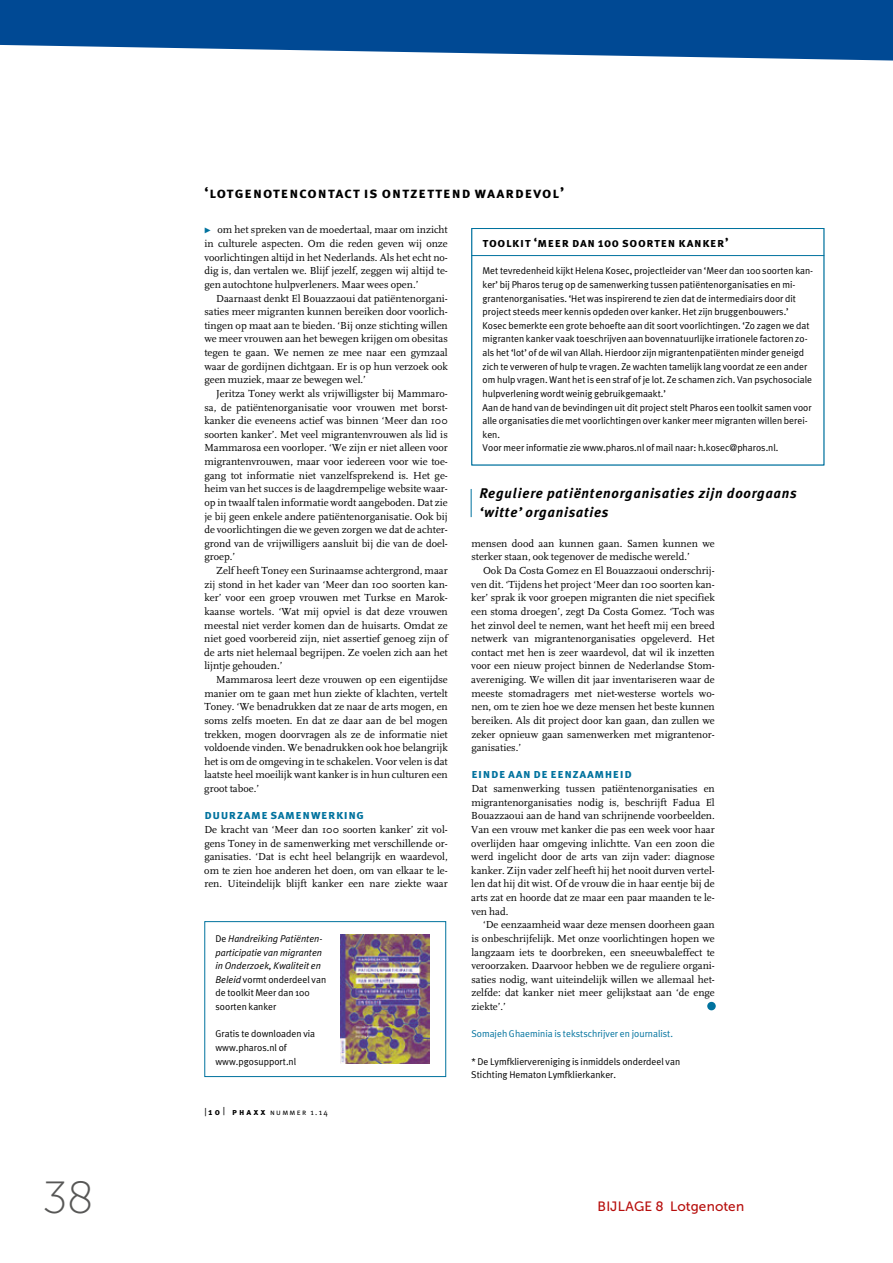
<style>
.page{position:relative;width:893px;height:1263px;background:#fff}
.page>*{position:absolute;margin:0;border:0;box-sizing:border-box;transform-origin:0 0}
.t1{font:45px "Museo Sans 100";color:#575756}
.t2{font:15.45px "Meta Plus Bold Caps";letter-spacing:.065em;color:#000}
.t3{font:italic 700 13.95px/18.9px "Meta Plus";letter-spacing:.055em;color:#000}
.t4{font:13.5px "Museo Sans 500";letter-spacing:.015em;color:#b70e0c}
.t5{font:13.05px "Meta Plus Bold Caps";letter-spacing:.045em;color:#00729e}
.t6{font:13.05px "Meta Plus Bold Caps";letter-spacing:.055em;color:#000}
.t7{font:10.65px/13.6px "FF Scala";color:#000;text-align:justify}
.t8{font:9.9px/13.6px "Meta Plus Normal";color:#000}
.t9{font:italic 9.9px/13.6px "Meta Plus Normal";color:#000}
.t10{font:9.9px "Meta Plus Normal";color:#00729e}
.t11{font:8.25px "Meta Plus Normal Caps";color:#000}
.s1{font-family:"Meta Plus";font-weight:700}
.s2{font-style:normal}
.s3{font-family:"Meta Plus Normal";font-size:10.65px}
.s4{font-family:"Meta Plus";font-weight:700;font-size:9.45px}
.s5{font-family:"Meta Plus Bold Caps";font-size:9.3px}
.s6{font-family:"Meta Plus Normal"}
</style>
<div class="page">
<svg style="left:0;top:0;width:893px;height:61px;background:#2261a2"></svg>
<div style="left:471px;top:228px;width:353px;height:237px;border:1px solid #00729e"></div>
<hr style="left:471px;top:255px;width:353px;height:1px;background:#00729e">
<svg style="left:471px;top:489px;width:1px;height:28px"></svg>
<div style="left:204px;top:921px;width:242px;height:156px;border:1px solid #00729e"></div>
<img style="left:341px;top:934px;width:89px;height:129px">
<div style="left:707px;top:1002px;width:9px;height:8px;background:#00729e;border-radius:50%"></div>
<h1 class="t1" style="left:43px;top:1173px;width:53px">38</h1>
<h2 class="t2" style="left:204px;top:183px;width:361px">‘lotgenotencontact is ontzettend waardevol’</h2>
<p class="t7" style="left:204px;top:223px;width:245px;text-indent:13px">om het spreken van de moedertaal, maar om inzicht in culturele aspecten. Om die reden geven wij onze voorlichtingen altijd in het Nederlands. Als het echt no&shy;dig is, dan vertalen we. Blijf jezelf, zeggen wij altijd te&shy;gen autochtone hulpverleners. Maar wees open.’</p>
<p class="t7" style="left:204px;top:291px;width:245px;text-indent:12px">Daarnaast denkt El Bouazzaoui dat patiëntenorgani&shy;saties meer migranten kunnen bereiken door voorlich&shy;tingen op maat aan te bieden. ‘Bij onze stichting willen we meer vrouwen aan het bewegen krijgen om obesitas tegen te gaan. We nemen ze mee naar een gymzaal waar de gordijnen dichtgaan. Er is op hun verzoek ook geen muziek, maar ze bewegen wel.’</p>
<p class="t7" style="left:204px;top:387px;width:245px;text-indent:12px">Jeritza Toney werkt als vrijwilligster bij Mammaro&shy;sa, de patiëntenorganisatie voor vrouwen met borst&shy;kanker die eveneens actief was binnen ‘Meer dan 100 soorten kanker’. Met veel migrantenvrouwen als lid is Mammarosa een voorloper. ‘We zijn er niet alleen voor migrantenvrouwen, maar voor iedereen voor wie toe&shy;gang tot informatie niet vanzelfsprekend is. Het ge&shy;heim van het succes is de laagdrempelige website waar&shy;op in twaalf talen informatie wordt aangeboden. Dat zie je bij geen enkele andere patiëntenorganisatie. Ook bij de voorlichtingen die we geven zorgen we dat de achter&shy;grond van de vrijwilligers aansluit bij die van de doel&shy;groep.’</p>
<p class="t7" style="left:204px;top:564px;width:245px;text-indent:12px">Zelf heeft Toney een Surinaamse achtergrond, maar zij stond in het kader van ‘Meer dan 100 soorten kan&shy;ker’ voor een groep vrouwen met Turkse en Marok&shy;kaanse wortels. ‘Wat mij opviel is dat deze vrouwen meestal niet verder komen dan de huisarts. Omdat ze niet goed voorbereid zijn, niet assertief genoeg zijn of de arts niet helemaal begrijpen. Ze voelen zich aan het lijntje gehouden.’</p>
<p class="t7" style="left:204px;top:673px;width:245px;text-indent:12px">Mammarosa leert deze vrouwen op een eigentijdse manier om te gaan met hun ziekte of klachten, vertelt Toney. ‘We benadrukken dat ze naar de arts mogen, en soms zelfs moeten. En dat ze daar aan de bel mogen trekken, mogen doorvragen als ze de informatie niet voldoende vinden. We benadrukken ook hoe belangrijk het is om de omgeving in te schakelen. Voor velen is dat laatste heel moeilijk want kanker is in hun culturen een groot taboe.’</p>
<p class="t5" style="left:204px;top:807px;width:161px">duurzame samenwerking</p>
<p class="t7" style="left:204px;top:823px;width:245px">De kracht van ‘Meer dan 100 soorten kanker’ zit vol&shy;gens Toney in de samenwerking met verschillende or&shy;ganisaties. ‘Dat is echt heel belangrijk en waardevol, om te zien hoe anderen het doen, om van elkaar te le&shy;ren. Uiteindelijk blijft kanker een nare ziekte waar</p>
<p class="t6" style="left:483px;top:235px;width:247px">toolkit ‘meer dan <span class="s1">100</span> soorten kanker’</p>
<p class="t8" style="left:483px;top:264px;width:332px">Met tevredenheid kijkt Helena Kosec, projectleider van ‘Meer dan 100 soorten kan&shy;ker’ bij Pharos terug op de samenwerking tussen patiëntenorganisaties en mi&shy;grantenorganisaties. ‘Het was inspirerend te zien dat de intermediairs door dit project steeds meer kennis opdeden over kanker. Het zijn bruggenbouwers.’ Kosec bemerkte een grote behoefte aan dit soort voorlichtingen. ‘Zo zagen we dat migranten kanker vaak toeschrijven aan bovennatuurlijke irrationele factoren zo&shy;als het ‘lot’ of de wil van Allah. Hierdoor zijn migrantenpatiënten minder geneigd zich te verweren of hulp te vragen. Ze wachten tamelijk lang voordat ze een ander om hulp vragen. Want het is een straf of je lot. Ze schamen zich. Van psychosociale hulpverlening wordt weinig gebruikgemaakt.’<br>Aan de hand van de bevindingen uit dit project stelt Pharos een toolkit samen voor alle organisaties die met voorlichtingen over kanker meer migranten willen berei&shy;ken.<br>Voor meer informatie zie www.pharos.nl of mail naar: h.kosec@pharos.nl.</p>
<h3 class="t3" style="left:479px;top:483px;width:319px">Reguliere patiëntenorganisaties zijn doorgaans ‘witte’ organisaties</h3>
<p class="t7" style="left:471px;top:537px;width:245px">mensen dood aan kunnen gaan. Samen kunnen we sterker staan, ook tegenover de medische wereld.’</p>
<p class="t7" style="left:471px;top:564px;width:245px;text-indent:12px">Ook Da Costa Gomez en El Bouazzaoui onderschrij&shy;ven dit. ‘Tijdens het project ‘Meer dan 100 soorten kan&shy;ker’ sprak ik voor groepen migranten die niet specifiek een stoma droegen’, zegt Da Costa Gomez. ‘Toch was het zinvol deel te nemen, want het heeft mij een breed netwerk van migrantenorganisaties opgeleverd. Het contact met hen is zeer waardevol, dat wil ik inzetten voor een nieuw project binnen de Nederlandse Stom&shy;avereniging. We willen dit jaar inventariseren waar de meeste stomadragers met niet-westerse wortels wo&shy;nen, om te zien hoe we deze mensen het beste kunnen bereiken. Als dit project door kan gaan, dan zullen we zeker opnieuw gaan samenwerken met migrantenor&shy;ganisaties.’</p>
<p class="t5" style="left:471px;top:766px;width:162px">einde aan de eenzaamheid</p>
<p class="t7" style="left:471px;top:782px;width:245px">Dat samenwerking tussen patiëntenorganisaties en migrantenorganisaties nodig is, beschrijft Fadua El Bouazzaoui aan de hand van schrijnende voorbeelden.<br>Van een vrouw met kanker die pas een week voor haar overlijden haar omgeving inlichtte. Van een zoon die werd ingelicht door de arts van zijn vader: diagnose kanker. Zijn vader zelf heeft hij het nooit durven vertel&shy;len dat hij dit wist. Of de vrouw die in haar eentje bij de arts zat en hoorde dat ze maar een paar maanden te le&shy;ven had.</p>
<p class="t7" style="left:471px;top:918px;width:245px;text-indent:12px">‘De eenzaamheid waar deze mensen doorheen gaan is onbeschrijfelijk. Met onze voorlichtingen hopen we langzaam iets te doorbreken, een sneeuwbaleffect te veroorzaken. Daarvoor hebben we de reguliere organi&shy;saties nodig, want uiteindelijk willen we allemaal het&shy;zelfde: dat kanker niet meer gelijkstaat aan ‘de enge ziekte’.’</p>
<p class="t10" style="left:471px;top:1028px;width:203px">Somajeh Ghaeminia is tekstschrijver en journalist.</p>
<p class="t8" style="left:471px;top:1054px;width:210px">* De Lymfkliervereniging is inmiddels onderdeel van<br>Stichting Hematon Lymfklierkanker.</p>
<p class="t9" style="left:215px;top:931px;width:112px"><span class="s2">De</span> Handreiking Patiënten&shy;participatie van migranten in Onderzoek, Kwaliteit en<br>Beleid <span class="s2">vormt onderdeel van de toolkit Meer dan 100 soorten kanker</span></p>
<p class="t8" style="left:215px;top:1027px;width:101px">Gratis te downloaden via www.pharos.nl of www.pgosupport.nl</p>
<p class="t11" style="left:204px;top:1107px;width:125px"><span class="s3">|</span><span class="s4">10</span><span class="s3">|</span> <span class="s5">phaxx</span> nummer <span class="s6">1.14</span></p>
<p class="t4" style="left:598px;top:1199px;width:148px">BIJLAGE 8 Lotgenoten</p>
</div>
